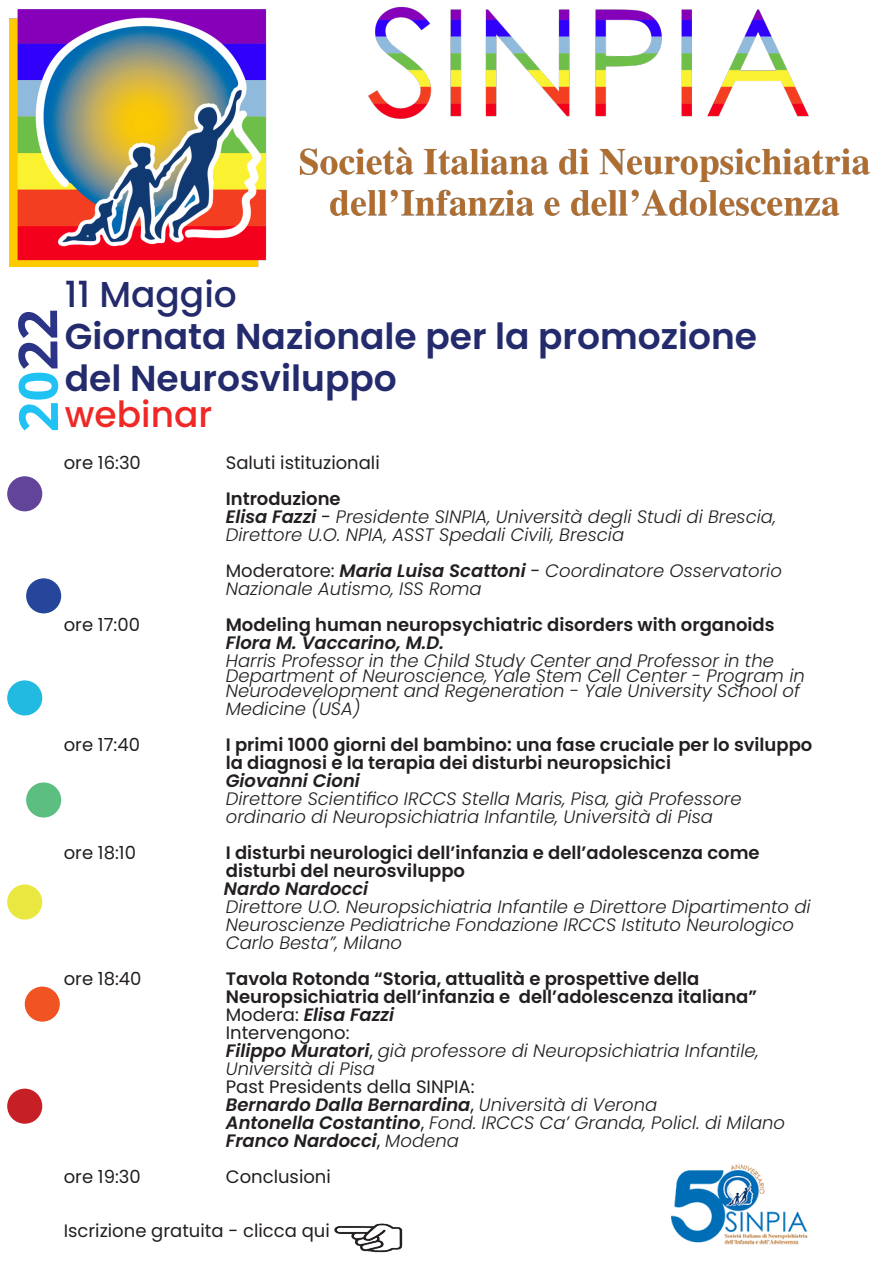
<style>
.page{position:relative;width:893px;height:1263px;background:#fff}
.page>*{position:absolute;margin:0;border:0;box-sizing:border-box;transform-origin:0 0}
.t1{font:700 54px "Open Sans";color:#1fc2f3}
.t2{font:600 36px/42px "Poppins";color:#242b6c}
.t3{font:500 36px "Poppins";color:#242b6c}
.t4{font:500 36px "Poppins";color:#ee2926}
.t5{font:italic 300 18px/18px "Poppins";color:#231f20}
.t6{font:600 18px "Poppins";color:#231f20}
.t7{font:18px "Poppins";color:#231f20}
.t8{font:italic 600 18px "Poppins";color:#231f20}
.s1{color:#2c3487}
.s2{font-weight:600}
.s3{font-weight:400;font-style:normal}
.s4{font-weight:300}
</style>
<div class="page">
<img style="left:9px;top:7px;width:861px;height:260px">
<div style="left:7px;top:476px;width:35px;height:35px;background:#62449b;border-radius:50%"></div>
<img style="left:335px;top:1223px;width:68px;height:30px">
<div style="left:26px;top:578px;width:35px;height:35px;background:#25469b;border-radius:50%"></div>
<div style="left:7px;top:680px;width:35px;height:35px;background:#22bae1;border-radius:50%"></div>
<div style="left:26px;top:782px;width:35px;height:35px;background:#5cbe81;border-radius:50%"></div>
<div style="left:7px;top:884px;width:35px;height:35px;background:#eae840;border-radius:50%"></div>
<div style="left:25px;top:986px;width:35px;height:36px;background:#f15423;border-radius:50%"></div>
<div style="left:7px;top:1089px;width:35px;height:35px;background:#c62026;border-radius:50%"></div>
<img style="left:672px;top:1164px;width:136px;height:81px">
<p class="t3" style="left:65px;top:273px;width:174px">11 Maggio</p>
<p class="t2" style="left:65px;top:315px;width:694px">Giornata Nazionale per la promozione del Neurosviluppo</p>
<p class="t1" style="left:1px;top:433px;width:125px;rotate:-91deg">20<span class="s1">22</span></p>
<p class="t4" style="left:65px;top:393px;width:149px">webinar</p>
<p class="t7" style="left:64px;top:452px;width:79px">ore 16:30</p>
<p class="t7" style="left:226px;top:452px;width:156px">Saluti istituzionali</p>
<p class="t6" style="left:226px;top:488px;width:116px">Introduzione</p>
<p class="t5" style="left:226px;top:507px;width:552px"><span class="s2">Elisa Fazzi</span> <span class="s3">-</span> Presidente SINPIA, Università degli Studi di Brescia,</p>
<p class="t5" style="left:226px;top:525px;width:400px">Direttore U.O. NPIA, ASST Spedali Civili, Brescia</p>
<p class="t5" style="left:226px;top:561px;width:558px"><span class="s3">Moderatore:</span> <span class="s2">Maria Luisa Scattoni</span> <span class="s3">-</span> Coordinatore Osservatorio</p>
<p class="t5" style="left:226px;top:579px;width:257px">Nazionale Autismo, ISS Roma</p>
<p class="t7" style="left:64px;top:614px;width:78px">ore 17:00</p>
<p class="t6" style="left:226px;top:614px;width:550px">Modeling human neuropsychiatric disorders with organoids</p>
<p class="t8" style="left:226px;top:632px;width:220px">Flora M. Vaccarino, M.D.</p>
<p class="t5" style="left:226px;top:651px;width:550px">Harris Professor in the Child Study Center and Professor in the</p>
<p class="t5" style="left:226px;top:666px;width:581px">Department of Neuroscience, Yale Stem Cell Center - Program in</p>
<p class="t5" style="left:226px;top:681px;width:576px">Neurodevelopment and Regeneration - Yale University School of</p>
<p class="t5" style="left:226px;top:699px;width:136px">Medicine (USA)</p>
<p class="t7" style="left:64px;top:734px;width:78px">ore 17:40</p>
<p class="t6" style="left:226px;top:734px;width:588px">I primi 1000 giorni del bambino: una fase cruciale per lo sviluppo</p>
<p class="t6" style="left:226px;top:752px;width:447px">la diagnosi e la terapia dei disturbi neuropsichici</p>
<p class="t8" style="left:226px;top:770px;width:136px">Giovanni Cioni</p>
<p class="t5" style="left:226px;top:789px;width:517px">Direttore Scientifico IRCCS Stella Maris, Pisa, già Professore</p>
<p class="t5" style="left:226px;top:807px;width:489px">ordinario di Neuropsichiatria Infantile, Università di Pisa</p>
<p class="t7" style="left:64px;top:842px;width:74px">ore 18:10</p>
<p class="t6" style="left:226px;top:842px;width:535px">I disturbi neurologici dell’infanzia e dell’adolescenza come</p>
<p class="t6" style="left:226px;top:860px;width:241px">disturbi del neurosviluppo</p>
<p class="t8" style="left:224px;top:878px;width:146px">Nardo Nardocci</p>
<p class="t5" style="left:226px;top:897px;width:586px">Direttore U.O. Neuropsichiatria Infantile e Direttore Dipartimento di</p>
<p class="t5" style="left:226px;top:915px;width:570px">Neuroscienze Pediatriche Fondazione IRCCS Istituto Neurologico<br>Carlo Besta”, Milano</p>
<p class="t7" style="left:64px;top:968px;width:79px">ore 18:40</p>
<p class="t6" style="left:226px;top:968px;width:475px">Tavola Rotonda “Storia, attualità e prospettive della</p>
<p class="t6" style="left:226px;top:986px;width:533px">Neuropsichiatria dell’infanzia e dell’adolescenza italiana”</p>
<p class="t8" style="left:226px;top:1004px;width:170px"><span class="s3">Modera:</span> Elisa Fazzi</p>
<p class="t7" style="left:226px;top:1022px;width:125px">Intervengono:</p>
<p class="t5" style="left:226px;top:1041px;width:534px"><span class="s2">Filippo Muratori</span><span class="s3">,</span> già professore di Neuropsichiatria Infantile,</p>
<p class="t5" style="left:226px;top:1059px;width:151px">Università di Pisa</p>
<p class="t7" style="left:226px;top:1076px;width:250px">Past Presidents della SINPIA:</p>
<p class="t8" style="left:226px;top:1094px;width:433px">Bernardo Dalla Bernardina<span class="s3">,</span> <span class="s4">Università di Verona</span></p>
<p class="t5" style="left:226px;top:1113px;width:561px"><span class="s2">Antonella Costantino</span><span class="s3">,</span> Fond. IRCCS Ca’ Granda, Policl. di Milano</p>
<p class="t8" style="left:226px;top:1130px;width:235px">Franco Nardocci<span class="s3">,</span> <span class="s4">Modena</span></p>
<p class="t7" style="left:64px;top:1166px;width:79px">ore 19:30</p>
<p class="t7" style="left:226px;top:1166px;width:107px">Conclusioni</p>
<p class="t7" style="left:64px;top:1220px;width:268px">Iscrizione gratuita - clicca qui</p>
</div>
